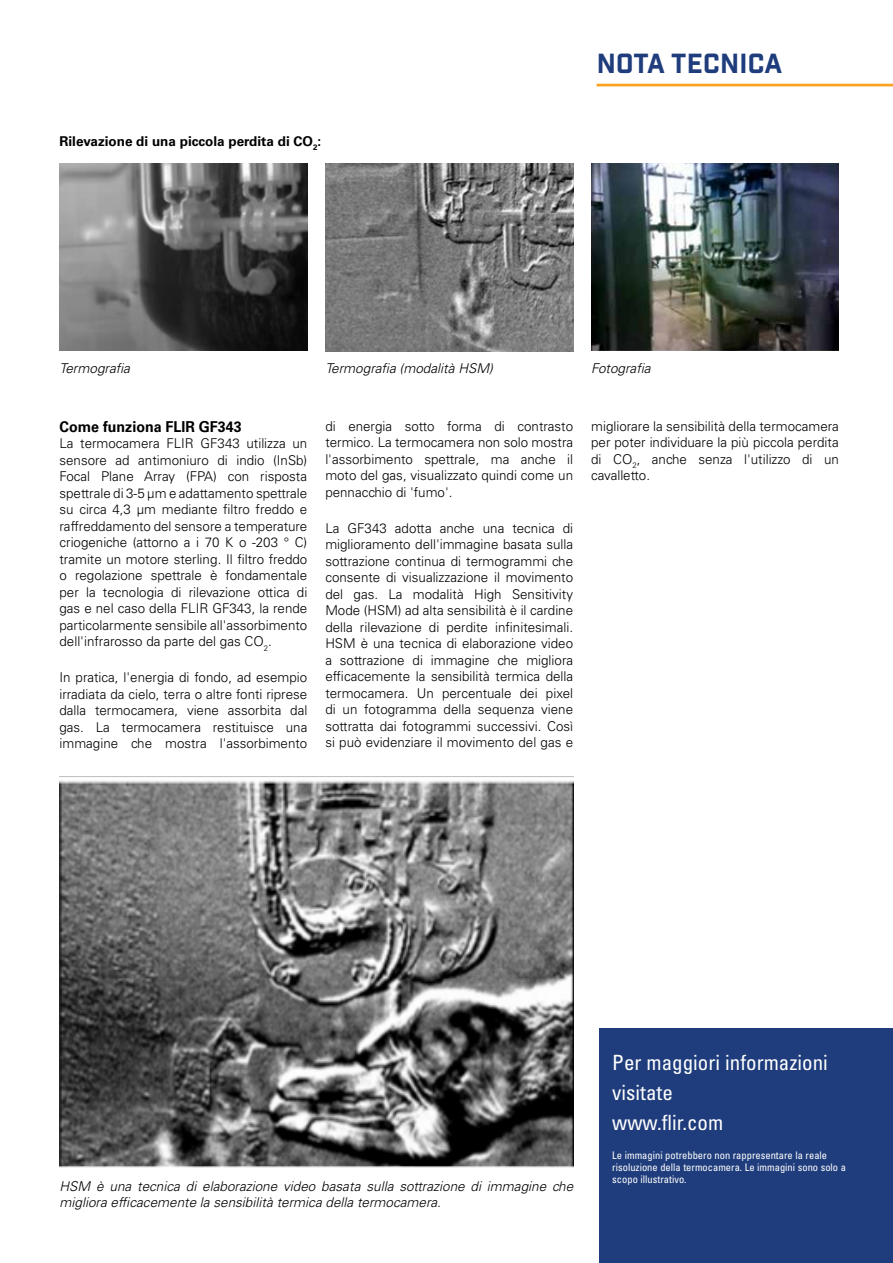
<style>
.page{position:relative;width:893px;height:1263px;background:#fff}
.page>*{position:absolute;margin:0;border:0;box-sizing:border-box;transform-origin:0 0}
.t1{font:700 26.85px "Industry";letter-spacing:.01em;color:#1f3d7c}
.t2{font:condensed 21px/30px "Univers LT Std";color:#fff}
.t3{font:700 15px "Univers LT Std";color:#000;scale:.95 1}
.t4{font:300 13.5px/16.5px "Univers LT Std";color:#000;text-align:justify}
.t5{font:italic 300 13.5px/16.2px "Univers LT Std";color:#000}
.t6{font:700 13.5px "Univers LT Std";color:#000}
.t7{font:condensed 10.5px/12px "Univers LT Std";color:#fff}
</style>
<div class="page">
<div style="left:600px;top:1029px;width:293px;height:234px;background:#1f3d7c"></div>
<hr style="left:597px;top:84px;width:296px;height:2px;background:#faa21b">
<img style="left:60px;top:776px;width:513px;height:391px">
<img style="left:60px;top:164px;width:247px;height:187px">
<img style="left:325px;top:164px;width:248px;height:187px">
<img style="left:591px;top:164px;width:248px;height:187px">
<p class="t6" style="left:60px;top:133px;width:263px">Rilevazione di una piccola perdita di CO<sub>2</sub>:</p>
<h1 class="t1" style="left:597px;top:47px;width:187px">NOTA TECNICA</h1>
<p class="t5" style="left:60px;top:361px;width:72px">Termografia</p>
<p class="t5" style="left:325px;top:361px;width:169px">Termografia (modalità HSM)</p>
<p class="t5" style="left:591px;top:361px;width:61px">Fotografia</p>
<p class="t3" style="left:60px;top:418px;width:193px">Come funziona FLIR GF343</p>
<p class="t4" style="left:60px;top:435px;width:249px">La termocamera FLIR GF343 utilizza un sensore ad antimoniuro di indio (InSb)<br>Focal Plane Array (FPA) con risposta spettrale di 3-5 μm e adattamento spettrale su circa 4,3 μm mediante filtro freddo e raffreddamento del sensore a temperature criogeniche (attorno a i 70 K o -203 ° C) tramite un motore sterling. Il filtro freddo o regolazione spettrale è fondamentale per la tecnologia di rilevazione ottica di gas e nel caso della FLIR GF343, la rende particolarmente sensibile all'assorbimento dell'infrarosso da parte del gas CO<sub>2</sub>.</p>
<p class="t4" style="left:60px;top:669px;width:249px">In pratica, l'energia di fondo, ad esempio irradiata da cielo, terra o altre fonti riprese dalla termocamera, viene assorbita dal gas. La termocamera restituisce una immagine che mostra l'assorbimento</p>
<p class="t4" style="left:325px;top:418px;width:249px">di energia sotto forma di contrasto termico. La termocamera non solo mostra l'assorbimento spettrale, ma anche il moto del gas, visualizzato quindi come un pennacchio di 'fumo'.</p>
<p class="t4" style="left:325px;top:520px;width:249px">La GF343 adotta anche una tecnica di miglioramento dell'immagine basata sulla sottrazione continua di termogrammi che consente di visualizzazione il movimento del gas. La modalità High Sensitivity Mode (HSM) ad alta sensibilità è il cardine della rilevazione di perdite infinitesimali.<br>HSM è una tecnica di elaborazione video a sottrazione di immagine che migliora efficacemente la sensibilità termica della termocamera. Un percentuale dei pixel di un fotogramma della sequenza viene sottratta dai fotogrammi successivi. Così si può evidenziare il movimento del gas e</p>
<p class="t4" style="left:591px;top:418px;width:249px">migliorare la sensibilità della termocamera per poter individuare la più piccola perdita di CO<sub>2</sub>, anche senza l'utilizzo di un cavalletto.</p>
<p class="t5" style="left:60px;top:1178px;width:515px">HSM è una tecnica di elaborazione video basata sulla sottrazione di immagine che migliora efficacemente la sensibilità termica della termocamera.</p>
<h2 class="t2" style="left:612px;top:1047px;width:217px">Per maggiori informazioni visitate<br>www.flir.com</h2>
<p class="t7" style="left:612px;top:1149px;width:235px">Le immagini potrebbero non rappresentare la reale risoluzione della termocamera. Le immagini sono solo a scopo illustrativo.</p>
</div>
